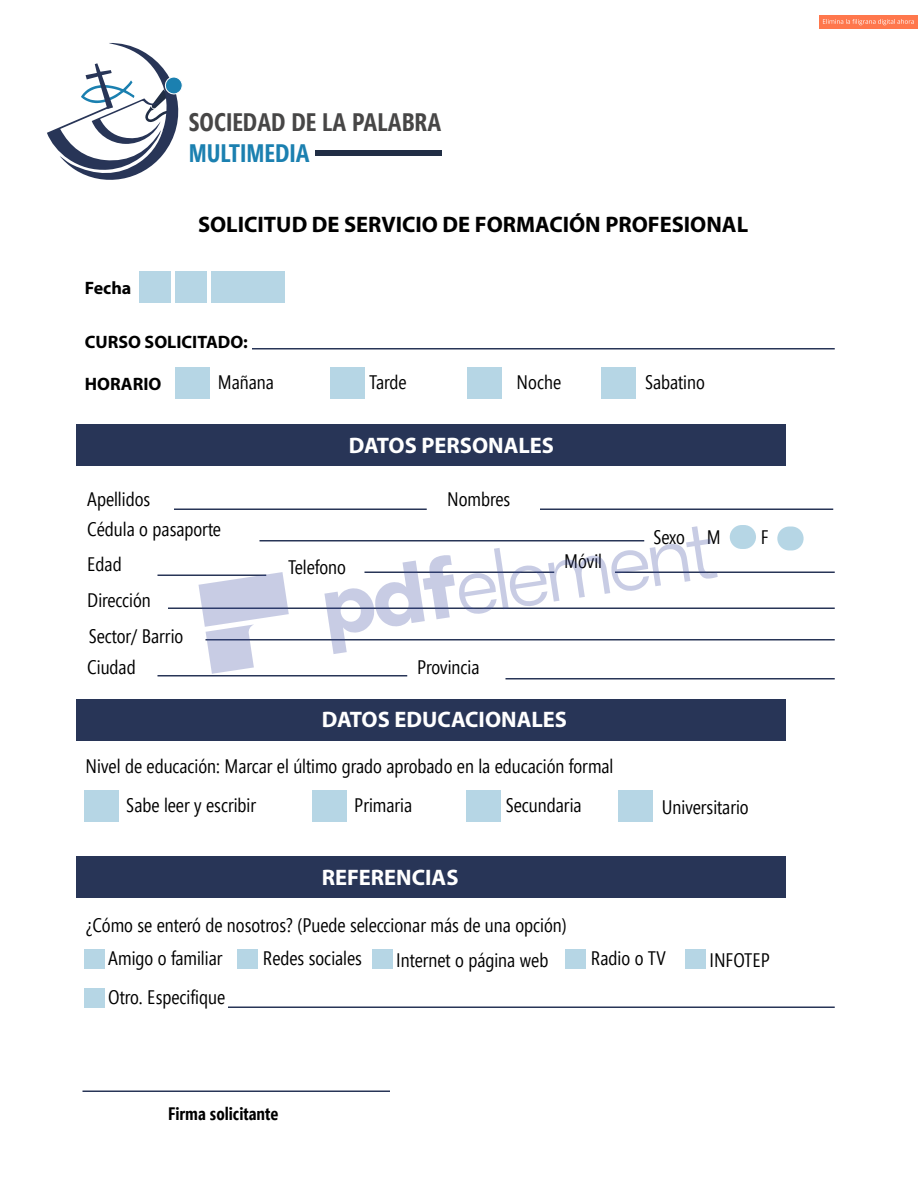
<style>
.page{position:relative;width:918px;height:1188px;background:#fff}
.page>*{position:absolute;margin:0;border:0;box-sizing:border-box;transform-origin:0 0}
.t1{font:700 25.2px "Segoe Condensed";color:#474646}
.t2{font:700 25.2px "Segoe Condensed";color:#1b80b0}
.t3{font:700 22.5px "Myriad Pro";color:#fff}
.t4{font:700 22.5px "Myriad Pro";color:#000}
.t5{font:19.5px/30px "Segoe Condensed";color:#000}
.t6{font:700 18px "Myriad Pro";color:#000}
.t7{font:700 18px "Segoe Condensed";color:#000}
</style>
<div class="page">
<div style="left:76px;top:424px;width:710px;height:42px;background:#283557"></div>
<svg style="left:47px;top:43px;width:136px;height:137px"></svg>
<div style="left:316px;top:150px;width:126px;height:5px;background:#212e45"></div>
<div style="left:176px;top:368px;width:34px;height:31px;background:#b6d6e5"></div>
<div style="left:730px;top:525px;width:26px;height:24px;background:#b6d6e5;border-radius:12px"></div>
<div style="left:777px;top:526px;width:27px;height:24px;background:#b6d6e5;border-radius:12px"></div>
<div style="left:330px;top:368px;width:34px;height:31px;background:#b6d6e5"></div>
<div style="left:467px;top:368px;width:34px;height:31px;background:#b6d6e5"></div>
<div style="left:602px;top:368px;width:34px;height:31px;background:#b6d6e5"></div>
<div style="left:76px;top:699px;width:710px;height:42px;background:#283557"></div>
<div style="left:76px;top:856px;width:710px;height:42px;background:#283557"></div>
<div style="left:312px;top:790px;width:34px;height:32px;background:#b6d6e5"></div>
<div style="left:466px;top:790px;width:35px;height:32px;background:#b6d6e5"></div>
<div style="left:618px;top:790px;width:34px;height:32px;background:#b6d6e5"></div>
<div style="left:84px;top:790px;width:34px;height:32px;background:#b6d6e5"></div>
<hr style="left:174px;top:508px;width:253px;height:2px;background:#283557">
<hr style="left:252px;top:348px;width:583px;height:2px;background:#283557">
<hr style="left:168px;top:608px;width:667px;height:1px;background:#283557">
<hr style="left:206px;top:639px;width:629px;height:1px;background:#283557">
<hr style="left:158px;top:675px;width:249px;height:1px;background:#283557">
<hr style="left:158px;top:574px;width:108px;height:2px;background:#283557">
<hr style="left:615px;top:572px;width:220px;height:1px;background:#283557">
<hr style="left:506px;top:678px;width:329px;height:2px;background:#283557">
<hr style="left:260px;top:540px;width:384px;height:2px;background:#283557">
<hr style="left:540px;top:508px;width:293px;height:2px;background:#283557">
<hr style="left:82px;top:1090px;width:308px;height:2px;background:#283557">
<div style="left:140px;top:272px;width:31px;height:31px;background:#b6d6e5"></div>
<div style="left:176px;top:272px;width:31px;height:31px;background:#b6d6e5"></div>
<div style="left:212px;top:272px;width:73px;height:31px;background:#b6d6e5"></div>
<div style="left:84px;top:950px;width:21px;height:19px;background:#b6d6e5"></div>
<div style="left:237px;top:950px;width:21px;height:19px;background:#b6d6e5"></div>
<div style="left:565px;top:950px;width:21px;height:19px;background:#b6d6e5"></div>
<div style="left:685px;top:950px;width:21px;height:19px;background:#b6d6e5"></div>
<div style="left:84px;top:988px;width:21px;height:20px;background:#b6d6e5"></div>
<hr style="left:228px;top:1006px;width:607px;height:2px;background:#283557">
<div style="left:372px;top:950px;width:21px;height:19px;background:#b6d6e5"></div>
<img style="left:819px;top:15px;width:99px;height:13px">
<img style="left:823px;top:19px;width:36px;height:5px">
<svg style="left:324px;top:526px;width:394px;height:128px"></svg>
<svg style="left:198px;top:572px;width:91px;height:102px"></svg>
<p class="t1" style="left:189px;top:108px;width:254px">SOCIEDAD DE LA PALABRA</p>
<p class="t2" style="left:189px;top:138px;width:123px">MULTIMEDIA</p>
<p class="t6" style="left:85px;top:276px;width:48px">Fecha</p>
<p class="t4" style="left:198px;top:210px;width:552px">SOLICITUD DE SERVICIO DE FORMACIÓN PROFESIONAL</p>
<p class="t6" style="left:85px;top:330px;width:165px">CURSO SOLICITADO:</p>
<p class="t6" style="left:85px;top:372px;width:78px">HORARIO</p>
<p class="t5" style="left:218px;top:367px;width:58px">Mañana</p>
<p class="t5" style="left:369px;top:367px;width:39px">Tarde</p>
<p class="t5" style="left:517px;top:367px;width:46px">Noche</p>
<p class="t5" style="left:87px;top:485px;width:135px">Apellidos<br>Cédula o pasaporte</p>
<p class="t5" style="left:87px;top:546px;width:65px;line-height:36px">Edad<br>Dirección</p>
<p class="t5" style="left:89px;top:621px;width:96px">Sector/ Barrio</p>
<p class="t5" style="left:87px;top:653px;width:50px">Ciudad</p>
<p class="t3" style="left:349px;top:431px;width:207px">DATOS PERSONALES</p>
<p class="t5" style="left:288px;top:552px;width:59px">Telefono</p>
<p class="t5" style="left:447px;top:485px;width:65px">Nombres</p>
<p class="t5" style="left:417px;top:653px;width:64px">Provincia</p>
<p class="t5" style="left:564px;top:546px;width:39px">Móvil</p>
<p class="t3" style="left:322px;top:705px;width:247px">DATOS EDUCACIONALES</p>
<p class="t5" style="left:86px;top:751px;width:529px">Nivel de educación: Marcar el último grado aprobado en la educación formal</p>
<p class="t5" style="left:645px;top:367px;width:61px">Sabatino</p>
<p class="t5" style="left:653px;top:522px;width:33px">Sexo</p>
<p class="t5" style="left:707px;top:523px;width:15px">M</p>
<p class="t5" style="left:761px;top:523px;width:9px">F</p>
<p class="t5" style="left:126px;top:790px;width:131px">Sabe leer y escribir</p>
<p class="t5" style="left:354px;top:790px;width:59px">Primaria</p>
<p class="t5" style="left:506px;top:790px;width:77px">Secundaria</p>
<p class="t5" style="left:662px;top:792px;width:88px">Universitario</p>
<p class="t3" style="left:322px;top:863px;width:138px">REFERENCIAS</p>
<p class="t5" style="left:396px;top:908px;width:172px;line-height:35px;text-indent:-311px">¿Cómo se enteró de nosotros? (Puede seleccionar más de una opción)<br>Internet o página web</p>
<p class="t5" style="left:108px;top:943px;width:116px">Amigo o familiar</p>
<p class="t5" style="left:263px;top:943px;width:101px">Redes sociales</p>
<p class="t5" style="left:108px;top:982px;width:118px">Otro. Especifique</p>
<p class="t5" style="left:591px;top:943px;width:77px">Radio o TV</p>
<p class="t5" style="left:709px;top:945px;width:62px">INFOTEP</p>
<p class="t7" style="left:168px;top:1103px;width:112px">Firma solicitante</p>
</div>
